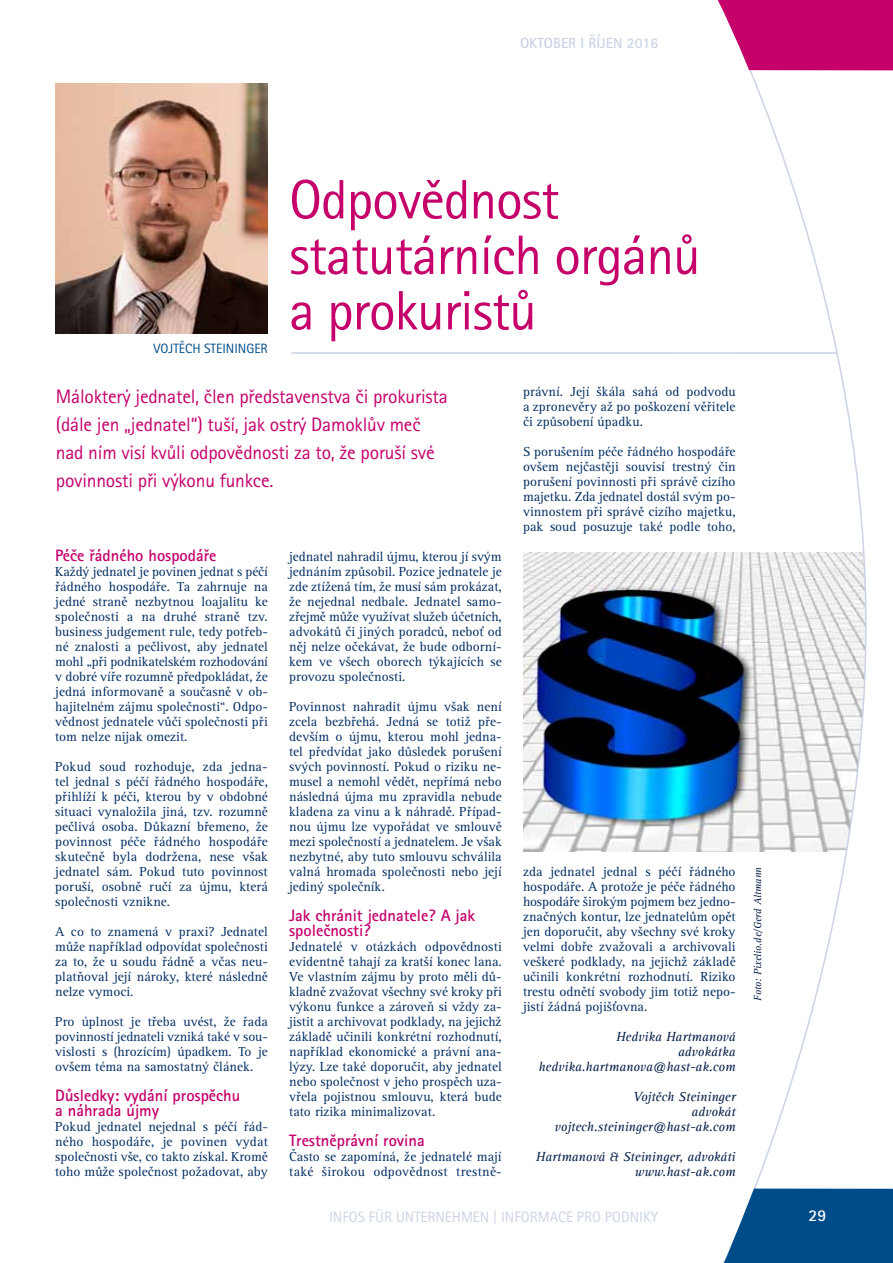
<style>
.page{position:relative;width:893px;height:1263px;background:#fff}
.page>*{position:absolute;margin:0;border:0;box-sizing:border-box;transform-origin:0 0}
.t1{font:55.5px/55.5px "Rotis Sans Serif Std";letter-spacing:-.02em;color:#c5006b}
.t2{font:19.5px/27.8px "Rotis Sans Serif Std";letter-spacing:-.01em;color:#c5006b}
.t3{font:700 16.5px/15px "Rotis Sans Serif Std";color:#c5006b}
.t4{font:700 16.5px "Rotis Sans Serif Std";color:#fff}
.t5{font:15px "Rotis Sans Serif Std";color:#cbd3e4}
.t6{font:700 14.7px "Rotis Sans Serif Std";color:#cbd3e4}
.t7{font:13.5px/15px "Rotis Serif TOT";color:#002d61;text-align:justify}
.t8{font:italic 13.5px/15px "Rotis Serif CE";color:#001b45;text-align:right}
.t9{font:13.5px "Rotis Sans Serif Std";color:#004c89}
.t10{font:italic 10.5px "Rotis Serif CE";color:#001b45}
</style>
<div class="page">
<hr style="left:291px;top:352px;width:602px;height:2px;background:#c8d1e3">
<img style="left:55px;top:83px;width:213px;height:250px">
<img style="left:523px;top:553px;width:182px;height:298px">
<svg style="left:705px;top:70px;width:188px;height:1118px"></svg>
<svg style="left:717px;top:0;width:176px;height:70px;background:#ca1879"></svg>
<svg style="left:723px;top:1188px;width:170px;height:75px;background:#1a5e95"></svg>
<p class="t6" style="left:520px;top:34px;width:9px">okto</p>
<p class="t6" style="left:553px;top:34px;width:56px">ber I říjen</p>
<p class="t6" style="left:627px;top:34px;width:33px">2016</p>
<p class="t9" style="left:154px;top:341px;width:65px">Vojtěch Steininger</p>
<h1 class="t1" style="left:289px;top:171px;width:413px">Odpovědnost statutárních orgánů a prokuristů</h1>
<h2 class="t2" style="left:56px;top:383px;width:394px">Málokterý jednatel, člen představenstva či prokurista (dále jen „jednatel“) tuší, jak ostrý Damoklův meč nad ním visí kvůli odpovědnosti za to, že poruší své povinnosti při výkonu funkce.</h2>
<p class="t3" style="left:55px;top:548px;width:163px">Péče řádného hospodáře</p>
<p class="t7" style="left:55px;top:564px;width:214px">Každý jednatel je povinen jednat s péčí řádného hospodáře. Ta zahrnuje na jedné straně nezbytnou loajalitu ke společnosti a na druhé straně tzv. business judgement rule, tedy potřeb&shy;né znalosti a pečlivost, aby jednatel mohl „při podnikatelském rozhodování v dobré víře rozumně předpokládat, že jedná informovaně a současně v ob&shy;hajitelném zájmu společnosti“. Odpo&shy;vědnost jednatele vůči společnosti při tom nelze nijak omezit.</p>
<p class="t7" style="left:55px;top:759px;width:214px">Pokud soud rozhoduje, zda jedna&shy;tel jednal s péčí řádného hospodáře, přihlíží k péči, kterou by v obdobné situaci vynaložila jiná, tzv. rozumně pečlivá osoba. Důkazní břemeno, že povinnost péče řádného hospodáře skutečně byla dodržena, nese však jednatel sám. Pokud tuto povinnost poruší, osobně ručí za újmu, která společnosti vznikne.</p>
<p class="t7" style="left:55px;top:924px;width:214px">A co to znamená v praxi? Jednatel může například odpovídat společnosti za to, že u soudu řádně a včas neu&shy;platňoval její nároky, které následně nelze vymoci.</p>
<p class="t7" style="left:55px;top:1014px;width:214px">Pro úplnost je třeba uvést, že řada povinností jednateli vzniká také v sou&shy;vislosti s (hrozícím) úpadkem. To je ovšem téma na samostatný článek.</p>
<p class="t3" style="left:55px;top:1088px;width:187px">Důsledky: vydání prospěchu a náhrada újmy</p>
<p class="t7" style="left:55px;top:1119px;width:214px">Pokud jednatel nejednal s péčí řád&shy;ného hospodáře, je povinen vydat společnosti vše, co takto získal. Kromě toho může společnost požadovat, aby</p>
<p class="t7" style="left:289px;top:549px;width:214px">jednatel nahradil újmu, kterou jí svým jednáním způsobil. Pozice jednatele je zde ztížená tím, že musí sám prokázat, že nejednal nedbale. Jednatel samo&shy;zřejmě může využívat služeb účetních, advokátů či jiných poradců, neboť od něj nelze očekávat, že bude odborní&shy;kem ve všech oborech týkajících se provozu společnosti.</p>
<p class="t7" style="left:289px;top:699px;width:214px">Povinnost nahradit újmu však není zcela bezbřehá. Jedná se totiž pře&shy;devším o újmu, kterou mohl jedna&shy;tel předvídat jako důsledek porušení svých povinností. Pokud o riziku ne&shy;musel a nemohl vědět, nepřímá nebo následná újma mu zpravidla nebude kladena za vinu a k náhradě. Případ&shy;nou újmu lze vypořádat ve smlouvě mezi společností a jednatelem. Je však nezbytné, aby tuto smlouvu schválila valná hromada společnosti nebo její jediný společník.</p>
<p class="t3" style="left:289px;top:908px;width:188px">Jak chránit jednatele? A jak společnosti?</p>
<p class="t7" style="left:289px;top:939px;width:214px">Jednatelé v otázkách odpovědnosti evidentně tahají za kratší konec lana.<br>Ve vlastním zájmu by proto měli dů&shy;kladně zvažovat všechny své kroky při výkonu funkce a zároveň si vždy za&shy;jistit a archivovat podklady, na jejichž základě učinili konkrétní rozhodnutí, například ekonomické a právní ana&shy;lýzy. Lze také doporučit, aby jednatel nebo společnost v jeho prospěch uza&shy;vřela pojistnou smlouvu, která bude tato rizika minimalizovat.</p>
<p class="t3" style="left:289px;top:1133px;width:137px">Trestněprávní rovina</p>
<p class="t7" style="left:289px;top:1149px;width:214px">Často se zapomíná, že jednatelé mají také širokou odpovědnost trestně-</p>
<p class="t7" style="left:523px;top:384px;width:214px">právní. Její škála sahá od podvodu a zpronevěry až po poškození věřitele či způsobení úpadku.</p>
<p class="t7" style="left:523px;top:444px;width:214px">S porušením péče řádného hospodáře ovšem nejčastěji souvisí trestný čin porušení povinnosti při správě cizího majetku. Zda jednatel dostál svým po&shy;vinnostem při správě cizího majetku, pak soud posuzuje také podle toho,</p>
<p class="t7" style="left:523px;top:864px;width:214px">zda jednatel jednal s péčí řádného hospodáře. A protože je péče řádného hospodáře širokým pojmem bez jedno&shy;značných kontur, lze jednatelům opět jen doporučit, aby všechny své kroky velmi dobře zvažovali a archivovali veškeré podklady, na jejichž základě učinili konkrétní rozhodnutí. Riziko trestu odnětí svobody jim totiž nepo&shy;jistí žádná pojišťovna.</p>
<p class="t8" style="left:538px;top:1030px;width:199px">Hedvika Hartmanová<br>advokátka hedvika.hartmanova@hast-ak.com</p>
<p class="t8" style="left:555px;top:1090px;width:182px">Vojtěch Steininger<br>advokát vojtech.steininger@hast-ak.com</p>
<p class="t8" style="left:536px;top:1150px;width:201px">Hartmanová &amp; Steininger, advokáti www.hast-ak.com</p>
<p class="t5" style="left:329px;top:1208px;width:331px">INFOS FÜR UNTERNEHMEN | INFORMACE PRO PODNIKY</p>
<p class="t10" style="left:752px;top:1001px;width:135px;rotate:-90deg">Foto: Pixelio.de/Gerd Altmann</p>
<p class="t4" style="left:808px;top:1205px;width:19px">29</p>
</div>
